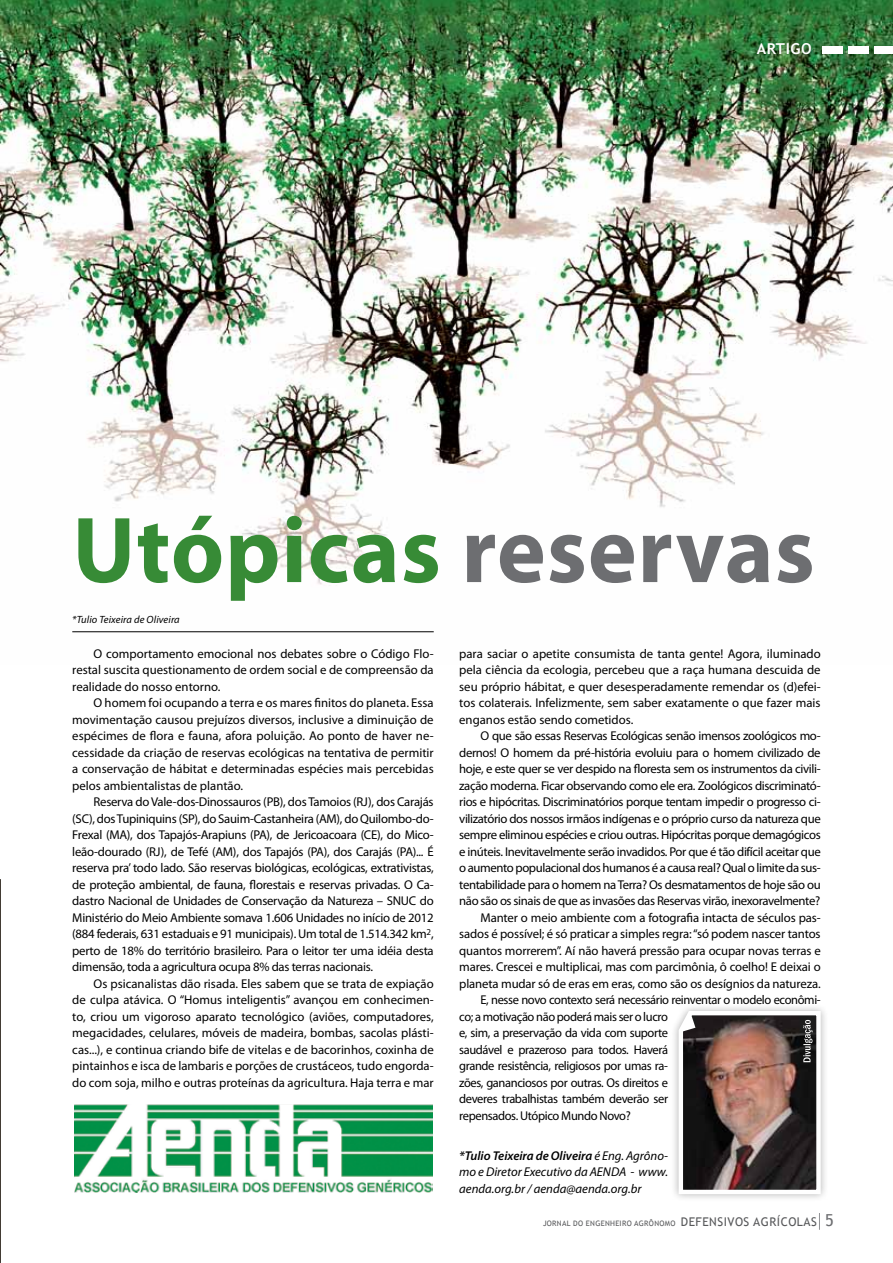
<style>
.page{position:relative;width:893px;height:1263px;background:#fff}
.page>*{position:absolute;margin:0;border:0;box-sizing:border-box;transform-origin:0 0}
.t1{font:700 94.5px "Myriad Pro";letter-spacing:.01em;color:#378b36}
.t2{font:700 15px "Trebuchet MS";letter-spacing:.04em;color:#fff}
.t3{font:12.75px/16.5px "Myriad Pro";letter-spacing:-.03em;color:#000;text-align:justify}
.t4{font:12.75px "Myriad Pro";letter-spacing:-.01em;color:#000}
.t5{font:italic 12.75px/16.5px "Myriad Pro";color:#000;text-align:justify}
.t6{font:italic 10.5px "Myriad Pro";letter-spacing:.01em;color:#000}
.t7{font:7.5px "Trebuchet MS";letter-spacing:.04em;color:#58595b}
.s1{color:#6d6e71}
.s2{font-weight:600}
.s3{font-size:12px}
.s4{font-size:16.5px;color:#6d6e71}
</style>
<div class="page">
<svg style="left:819px;top:1213px;width:1px;height:16px"></svg>
<img style="left:0;top:0;width:893px;height:633px">
<svg style="left:0;top:879px;width:1px;height:384px"></svg>
<hr style="left:72px;top:631px;width:362px;height:1px;background:#000">
<div style="left:670px;top:1003px;width:159px;height:199px;background:#f7f7f7"></div>
<img style="left:675px;top:1009px;width:148px;height:187px">
<img style="left:74px;top:1104px;width:359px;height:89px">
<div style="left:822px;top:46px;width:21px;height:8px;background:#fff"></div>
<div style="left:874px;top:46px;width:19px;height:8px;background:#fff"></div>
<div style="left:848px;top:46px;width:21px;height:8px;background:#fff"></div>
<p class="t2" style="left:757px;top:39px;width:57px">ARTIGO</p>
<h1 class="t1" style="left:72px;top:489px;width:744px">Utópicas <span class="s1">reservas</span></h1>
<p class="t6" style="left:72px;top:613px;width:109px">*Tulio Teixeira de Oliveira</p>
<p class="t3" style="left:72px;top:645px;width:363px;text-indent:21px">O comportamento emocional nos debates sobre o Código Flo&shy;restal suscita questionamento de ordem social e de compreensão da realidade do nosso entorno.</p>
<p class="t3" style="left:72px;top:694px;width:363px;text-indent:21px">O homem foi ocupando a terra e os mares finitos do planeta. Essa movimentação causou prejuízos diversos, inclusive a diminuição de espécimes de flora e fauna, afora poluição. Ao ponto de haver ne&shy;cessidade da criação de reservas ecológicas na tentativa de permitir a conservação de hábitat e determinadas espécies mais percebidas pelos ambientalistas de plantão.</p>
<p class="t3" style="left:72px;top:793px;width:363px;text-indent:21px">Reserva do Vale-dos-Dinossauros (PB), dos Tamoios (RJ), dos Carajás (SC), dos Tupiniquins (SP), do Sauim-Castanheira (AM), do Quilombo-do-Frexal (MA), dos Tapajós-Arapiuns (PA), de Jericoacoara (CE), do Mico&shy;leão-dourado (RJ), de Tefé (AM), dos Tapajós (PA), dos Carajás (PA)... É reserva pra’ todo lado. São reservas biológicas, ecológicas, extrativistas, de proteção ambiental, de fauna, florestais e reservas privadas. O Ca&shy;dastro Nacional de Unidades de Conservação da Natureza – SNUC do Ministério do Meio Ambiente somava 1.606 Unidades no início de 2012 (884 federais, 631 estaduais e 91 municipais). Um total de 1.514.342 km<sup>2</sup>, perto de 18% do território brasileiro. Para o leitor ter uma idéia desta dimensão, toda a agricultura ocupa 8% das terras nacionais.</p>
<p class="t3" style="left:72px;top:975px;width:363px;text-indent:21px">Os psicanalistas dão risada. Eles sabem que se trata de expiação de culpa atávica. O “Homus inteligentis” avançou em conhecimen&shy;to, criou um vigoroso aparato tecnológico (aviões, computadores, megacidades, celulares, móveis de madeira, bombas, sacolas plásti&shy;cas...), e continua criando bife de vitelas e de bacorinhos, coxinha de pintainhos e isca de lambaris e porções de crustáceos, tudo engorda&shy;do com soja, milho e outras proteínas da agricultura. Haja terra e mar</p>
<p class="t3" style="left:459px;top:645px;width:363px">para saciar o apetite consumista de tanta gente! Agora, iluminado pela ciência da ecologia, percebeu que a raça humana descuida de seu próprio hábitat, e quer desesperadamente remendar os (d)efei&shy;tos colaterais. Infelizmente, sem saber exatamente o que fazer mais enganos estão sendo cometidos.</p>
<p class="t3" style="left:480px;top:727px;width:342px">O que são essas Reservas Ecológicas senão imensos zoológicos mo-</p>
<p class="t3" style="left:459px;top:744px;width:363px">dernos! O homem da pré-história evoluiu para o homem civilizado de</p>
<p class="t3" style="left:459px;top:760px;width:363px">hoje, e este quer se ver despido na floresta sem os instrumentos da civili-</p>
<p class="t3" style="left:459px;top:777px;width:363px">zação moderna. Ficar observando como ele era. Zoológicos discriminató-</p>
<p class="t3" style="left:459px;top:793px;width:363px">rios e hipócritas. Discriminatórios porque tentam impedir o progresso ci-</p>
<p class="t3" style="left:459px;top:810px;width:363px">vilizatório dos nossos irmãos indígenas e o próprio curso da natureza que</p>
<p class="t3" style="left:459px;top:826px;width:363px">sempre eliminou espécies e criou outras. Hipócritas porque demagógicos</p>
<p class="t3" style="left:459px;top:843px;width:363px">e inúteis. Inevitavelmente serão invadidos. Por que é tão difícil aceitar que</p>
<p class="t3" style="left:459px;top:859px;width:363px">o aumento populacional dos humanos é a causa real? Qual o limite da sus-</p>
<p class="t3" style="left:459px;top:876px;width:363px">tentabilidade para o homem na Terra? Os desmatamentos de hoje são ou</p>
<p class="t3" style="left:459px;top:892px;width:362px">não são os sinais de que as invasões das Reservas virão, inexoravelmente?</p>
<p class="t4" style="left:480px;top:909px;width:342px">Manter o meio ambiente com a fotografia intacta de séculos pas-</p>
<p class="t4" style="left:459px;top:926px;width:363px">sados é possível; é só praticar a simples regra: “só podem nascer tantos</p>
<p class="t4" style="left:459px;top:942px;width:363px">quantos morrerem”. Aí não haverá pressão para ocupar novas terras e</p>
<p class="t4" style="left:459px;top:959px;width:363px">mares. Crescei e multiplicai, mas com parcimônia, ô coelho! E deixai o</p>
<p class="t4" style="left:459px;top:975px;width:363px">planeta mudar só de eras em eras, como são os desígnios da natureza.</p>
<p class="t3" style="left:480px;top:991px;width:342px">E, nesse novo contexto será necessário reinventar o modelo econômi-</p>
<p class="t3" style="left:459px;top:1008px;width:210px">co; a motivação não poderá mais ser o lucro</p>
<p class="t3" style="left:459px;top:1024px;width:210px">e, sim, a preservação da vida com suporte</p>
<p class="t3" style="left:459px;top:1041px;width:210px">saudável e prazeroso para todos. Haverá</p>
<p class="t3" style="left:459px;top:1057px;width:210px">grande resistência, religiosos por umas ra-</p>
<p class="t3" style="left:459px;top:1074px;width:210px">zões, gananciosos por outras. Os direitos e</p>
<p class="t3" style="left:459px;top:1090px;width:210px">deveres trabalhistas também deverão ser</p>
<p class="t3" style="left:459px;top:1107px;width:173px">repensados. Utópico Mundo Novo?</p>
<p class="t5" style="left:459px;top:1147px;width:210px"><span class="s2">*Tulio Teixeira de Oliveira</span> é Eng. Agrôno&shy;mo e Diretor Executivo da AENDA - www. aenda.org.br / aenda@aenda.org.br</p>
<p class="t7" style="left:543px;top:1218px;width:292px">JORNAL DO ENGENHEIRO AGRÔNOMO <span class="s3">DEFENSIVOS AGRÍCOLAS</span> <span class="s4">5</span></p>
</div>
